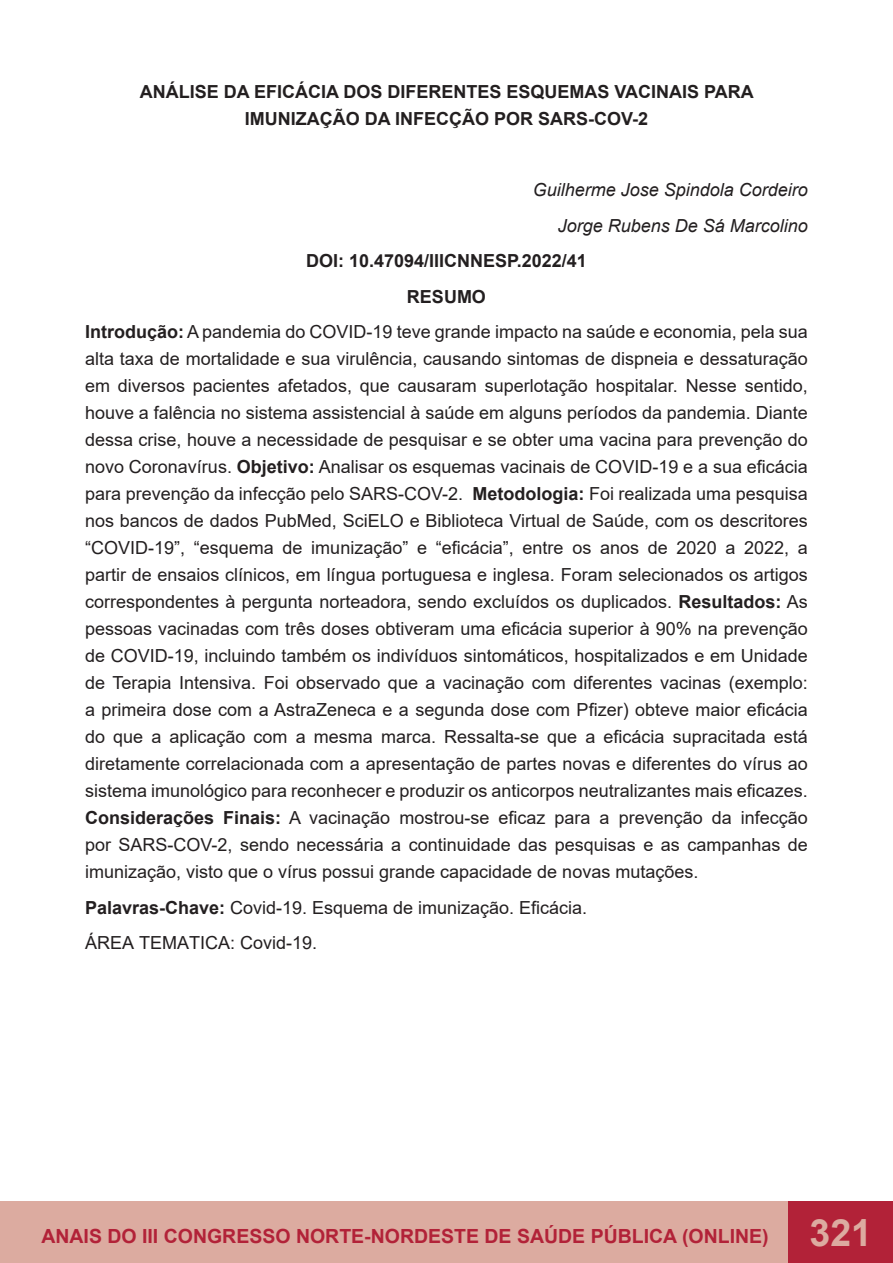
<style>
.page{position:relative;width:893px;height:1263px;background:#fff}
.page>*{position:absolute;margin:0;border:0;box-sizing:border-box;transform-origin:0 0}
.t1{font:700 19.5px "Arial";color:#b22238}
.t2{font:18px/27px "Arial";color:#231f20;text-align:justify}
.t3{font:700 18px/27px "Arial";color:#231f20;text-align:center}
.t4{font:italic 18px "Arial";color:#231f20}
.s1{font-weight:700}
.s2{font-size:37.5px;color:#dcaba0}
</style>
<div class="page">
<div style="left:0;top:1201px;width:810px;height:62px;background:#dcaba0"></div>
<div style="left:789px;top:1201px;width:104px;height:62px;background:#b22238"></div>
<p class="t3" style="left:140px;top:79px;width:616px">ANÁLISE DA EFICÁCIA DOS DIFERENTES ESQUEMAS VACINAIS PARA<br>IMUNIZAÇÃO DA INFECÇÃO POR SARS-COV-2</p>
<p class="t4" style="left:533px;top:178px;width:277px">Guilherme Jose Spindola Cordeiro</p>
<p class="t4" style="left:558px;top:214px;width:252px">Jorge Rubens De Sá Marcolino</p>
<p class="t3" style="left:306px;top:248px;width:282px">DOI: 10.47094/IIICNNESP.2022/41</p>
<p class="t3" style="left:407px;top:283px;width:81px">RESUMO</p>
<p class="t2" style="left:85px;top:318px;width:724px"><span class="s1">Introdução:</span> A pandemia do COVID-19 teve grande impacto na saúde e economia, pela sua alta taxa de mortalidade e sua virulência, causando sintomas de dispneia e dessaturação em diversos pacientes afetados, que causaram superlotação hospitalar. Nesse sentido, houve a falência no sistema assistencial à saúde em alguns períodos da pandemia. Diante dessa crise, houve a necessidade de pesquisar e se obter uma vacina para prevenção do novo Coronavírus. <span class="s1">Objetivo:</span> Analisar os esquemas vacinais de COVID-19 e a sua eficácia para prevenção da infecção pelo SARS-COV-2. <span class="s1">Metodologia:</span> Foi realizada uma pesquisa nos bancos de dados PubMed, SciELO e Biblioteca Virtual de Saúde, com os descritores “COVID-19”, “esquema de imunização” e “eficácia”, entre os anos de 2020 a 2022, a partir de ensaios clínicos, em língua portuguesa e inglesa. Foram selecionados os artigos correspondentes à pergunta norteadora, sendo excluídos os duplicados. <span class="s1">Resultados:</span> As pessoas vacinadas com três doses obtiveram uma eficácia superior à 90% na prevenção de COVID-19, incluindo também os indivíduos sintomáticos, hospitalizados e em Unidade de Terapia Intensiva. Foi observado que a vacinação com diferentes vacinas (exemplo: a primeira dose com a AstraZeneca e a segunda dose com Pfizer) obteve maior eficácia do que a aplicação com a mesma marca. Ressalta-se que a eficácia supracitada está diretamente correlacionada com a apresentação de partes novas e diferentes do vírus ao sistema imunológico para reconhecer e produzir os anticorpos neutralizantes mais eficazes.<br><span class="s1">Considerações Finais:</span> A vacinação mostrou-se eficaz para a prevenção da infecção por SARS-COV-2, sendo necessária a continuidade das pesquisas e as campanhas de imunização, visto que o vírus possui grande capacidade de novas mutações.</p>
<p class="t2" style="left:85px;top:894px;width:504px"><span class="s1">Palavras-Chave:</span> Covid-19. Esquema de imunização. Eficácia.</p>
<p class="t2" style="left:85px;top:929px;width:234px">ÁREA TEMATICA: Covid-19.</p>
<p class="t1" style="left:41px;top:1222px;width:832px">ANAIS DO III CONGRESSO NORTE-NORDESTE DE SAÚDE PÚBLICA (ONLINE) <span class="s2">321</span></p>
</div>
